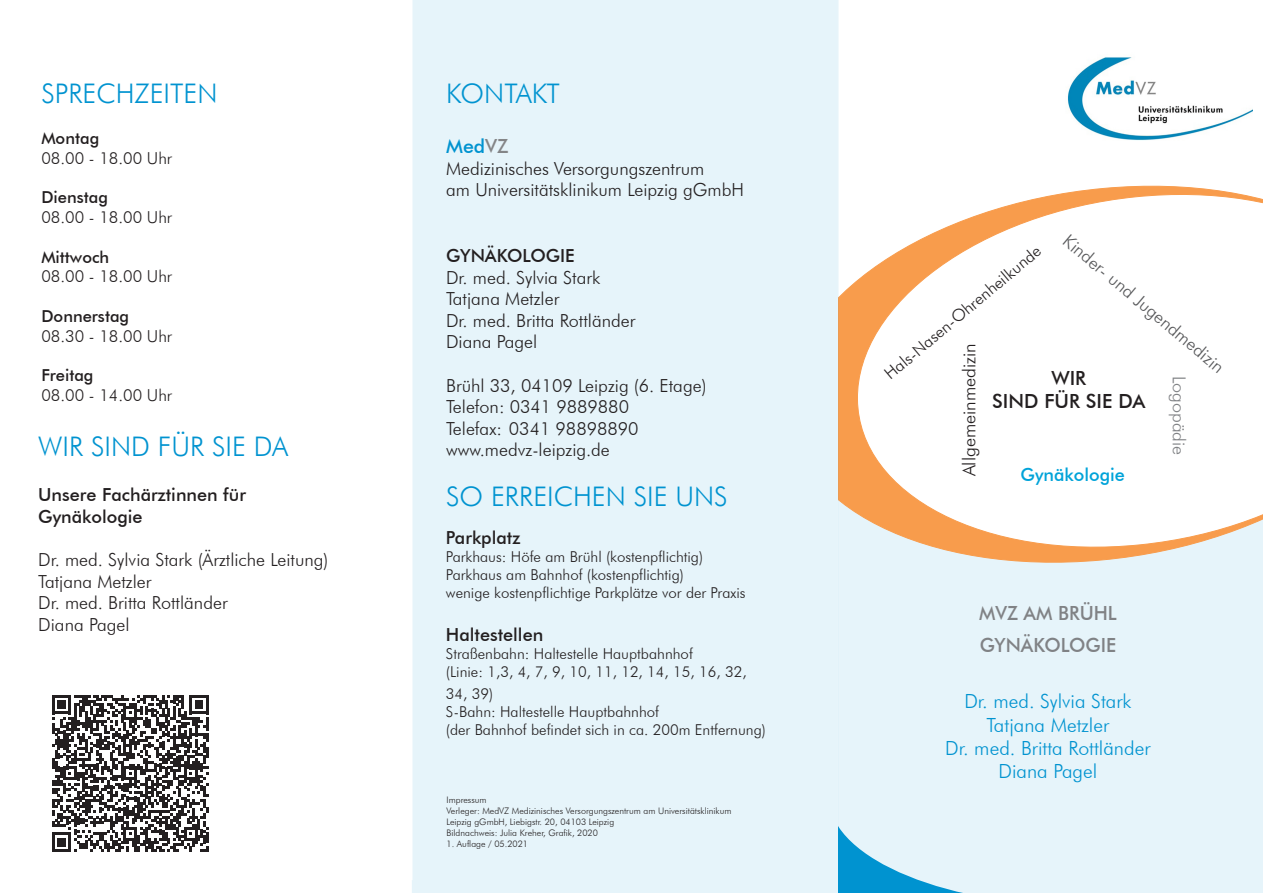
<style>
.page{position:relative;width:1263px;height:893px;background:#fff}
.page>*{position:absolute;margin:0;border:0;box-sizing:border-box;transform-origin:0 0}
.t1{font:300 27px "Futura BT";color:#0093d0}
.t2{font:300 27px "Futura BT";letter-spacing:-.02em;color:#0093d0}
.t3{font:300 19.5px "Futura BT";color:#0093d0}
.t4{font:500 19.5px "Futura BT";color:#808285}
.t5{font:500 19.5px "Futura BT";color:#231f20}
.t6{font:500 19.5px "Futura BT";color:#0093d0}
.t7{font:300 18px "Futura BT";color:#231f20}
.t8{font:500 18px "Futura BT";color:#231f20}
.t9{font:300 18px "Futura BT";color:#57585a}
.t10{font:500 18px "Futura BT";color:#00a3d9}
.t11{font:300 18px "Futura BT";color:#808285}
.t12{font:300 16.5px "Futura BT";color:#231f20}
.t13{font:500 16.5px "Futura BT";color:#231f20}
.t14{font:300 15px/21.6px "Futura BT";color:#231f20}
.t15{font:300 9px "Futura BT";color:#231f20}
.s1{color:#848587}
</style>
<div class="page">
<div style="left:838px;top:576px;width:425px;height:317px;background:#e6f4fa"></div>
<svg style="left:838px;top:173px;width:425px;height:403px"></svg>
<svg style="left:856px;top:181px;width:407px;height:380px"></svg>
<div style="left:412px;top:0;width:426px;height:893px;background:#e6f4fa"></div>
<img style="left:1067px;top:57px;width:185px;height:84px">
<svg style="left:52px;top:695px;width:157px;height:157px"></svg>
<p class="t1" style="left:41px;top:77px;width:178px">SPRECHZEITEN</p>
<p class="t13" style="left:41px;top:128px;width:59px">Montag</p>
<p class="t12" style="left:41px;top:148px;width:132px">08.00 - 18.00 Uhr</p>
<p class="t13" style="left:41px;top:187px;width:68px">Dienstag</p>
<p class="t12" style="left:41px;top:207px;width:132px">08.00 - 18.00 Uhr</p>
<p class="t13" style="left:41px;top:247px;width:69px">Mittwoch</p>
<p class="t12" style="left:41px;top:267px;width:132px">08.00 - 18.00 Uhr</p>
<p class="t13" style="left:41px;top:306px;width:89px">Donnerstag</p>
<p class="t12" style="left:41px;top:326px;width:132px">08.30 - 18.00 Uhr</p>
<p class="t13" style="left:41px;top:366px;width:54px">Freitag</p>
<p class="t12" style="left:41px;top:385px;width:132px">08.00 - 14.00 Uhr</p>
<p class="t1" style="left:38px;top:430px;width:251px">WIR SIND FÜR SIE DA</p>
<p class="t8" style="left:38px;top:484px;width:209px">Unsere Fachärztinnen für</p>
<p class="t8" style="left:38px;top:506px;width:106px">Gynäkologie</p>
<p class="t7" style="left:38px;top:549px;width:292px">Dr. med. Sylvia Stark (Ärztliche Leitung)</p>
<p class="t7" style="left:38px;top:570px;width:115px">Tatjana Metzler</p>
<p class="t7" style="left:38px;top:592px;width:191px">Dr. med. Britta Rottländer</p>
<p class="t7" style="left:38px;top:614px;width:93px">Diana Pagel</p>
<p class="t2" style="left:446px;top:77px;width:115px">KONTAKT</p>
<p class="t6" style="left:446px;top:134px;width:64px">Med<span class="s1">VZ</span></p>
<p class="t7" style="left:446px;top:157px;width:260px">Medizinisches Versorgungszentrum</p>
<p class="t7" style="left:446px;top:179px;width:299px">am Universitätsklinikum Leipzig gGmbH</p>
<p class="t8" style="left:446px;top:245px;width:130px">GYNÄKOLOGIE</p>
<p class="t7" style="left:446px;top:266px;width:156px">Dr. med. Sylvia Stark</p>
<p class="t7" style="left:446px;top:288px;width:115px">Tatjana Metzler</p>
<p class="t7" style="left:446px;top:309px;width:191px">Dr. med. Britta Rottländer</p>
<p class="t7" style="left:446px;top:331px;width:93px">Diana Pagel</p>
<p class="t7" style="left:446px;top:374px;width:262px">Brühl 33, 04109 Leipzig (6. Etage)</p>
<p class="t7" style="left:446px;top:396px;width:184px">Telefon: 0341 9889880</p>
<p class="t7" style="left:446px;top:417px;width:194px">Telefax: 0341 98898890</p>
<p class="t7" style="left:446px;top:439px;width:165px">www.medvz-leipzig.de</p>
<p class="t1" style="left:446px;top:480px;width:283px">SO ERREICHEN SIE UNS</p>
<p class="t8" style="left:446px;top:527px;width:76px">Parkplatz</p>
<p class="t14" style="left:446px;top:546px;width:259px">Parkhaus: Höfe am Brühl (kostenpflichtig)</p>
<p class="t14" style="left:446px;top:564px;width:239px">Parkhaus am Bahnhof (kostenpflichtig)</p>
<p class="t14" style="left:446px;top:582px;width:301px">wenige kostenpflichtige Parkplätze vor der Praxis</p>
<p class="t8" style="left:446px;top:624px;width:99px">Haltestellen</p>
<p class="t14" style="left:446px;top:643px;width:248px">Straßenbahn: Haltestelle Hauptbahnhof</p>
<p class="t14" style="left:446px;top:661px;width:302px">(Linie: 1,3, 4, 7, 9, 10, 11, 12, 14, 15, 16, 32,<br>34, 39)</p>
<p class="t14" style="left:446px;top:701px;width:215px">S-Bahn: Haltestelle Hauptbahnhof</p>
<p class="t14" style="left:446px;top:719px;width:321px">(der Bahnhof befindet sich in ca. 200m Entfernung)</p>
<p class="t15" style="left:446px;top:795px;width:42px">Impressum</p>
<p class="t15" style="left:446px;top:806px;width:286px">Verleger: MedVZ Medizinisches Versorgungszentrum am Universitätsklinikum</p>
<p class="t15" style="left:446px;top:816px;width:169px">Leipzig gGmbH, Liebigstr. 20, 04103 Leipzig</p>
<p class="t15" style="left:446px;top:827px;width:153px">Bildnachweis: Julia Kreher, Grafik, 2020</p>
<p class="t15" style="left:446px;top:838px;width:83px">1. Auflage / 05.2021</p>
<p class="t9" style="left:1073px;top:230px;width:206px;rotate:40deg">Kinder- und Jugendmedizin</p>
<p class="t12" style="left:880px;top:368px;width:200px;rotate:-40deg">Hals-Nasen-Ohrenheilkunde</p>
<p class="t7" style="left:958px;top:476px;width:135px;rotate:-90deg">Allgemeinmedizin</p>
<p class="t5" style="left:1051px;top:366px;width:36px">WIR</p>
<p class="t5" style="left:992px;top:389px;width:155px">SIND FÜR SIE DA</p>
<p class="t11" style="left:1190px;top:376px;width:81px;rotate:90deg">Logopädie</p>
<p class="t10" style="left:1020px;top:464px;width:106px">Gynäkologie</p>
<p class="t4" style="left:979px;top:601px;width:139px">MVZ AM BRÜHL</p>
<p class="t4" style="left:980px;top:634px;width:138px">GYNÄKOLOGIE</p>
<p class="t3" style="left:964px;top:689px;width:169px">Dr. med. Sylvia Stark</p>
<p class="t3" style="left:986px;top:713px;width:124px">Tatjana Metzler</p>
<p class="t3" style="left:945px;top:736px;width:207px">Dr. med. Britta Rottländer</p>
<p class="t3" style="left:998px;top:760px;width:100px">Diana Pagel</p>
</div>
